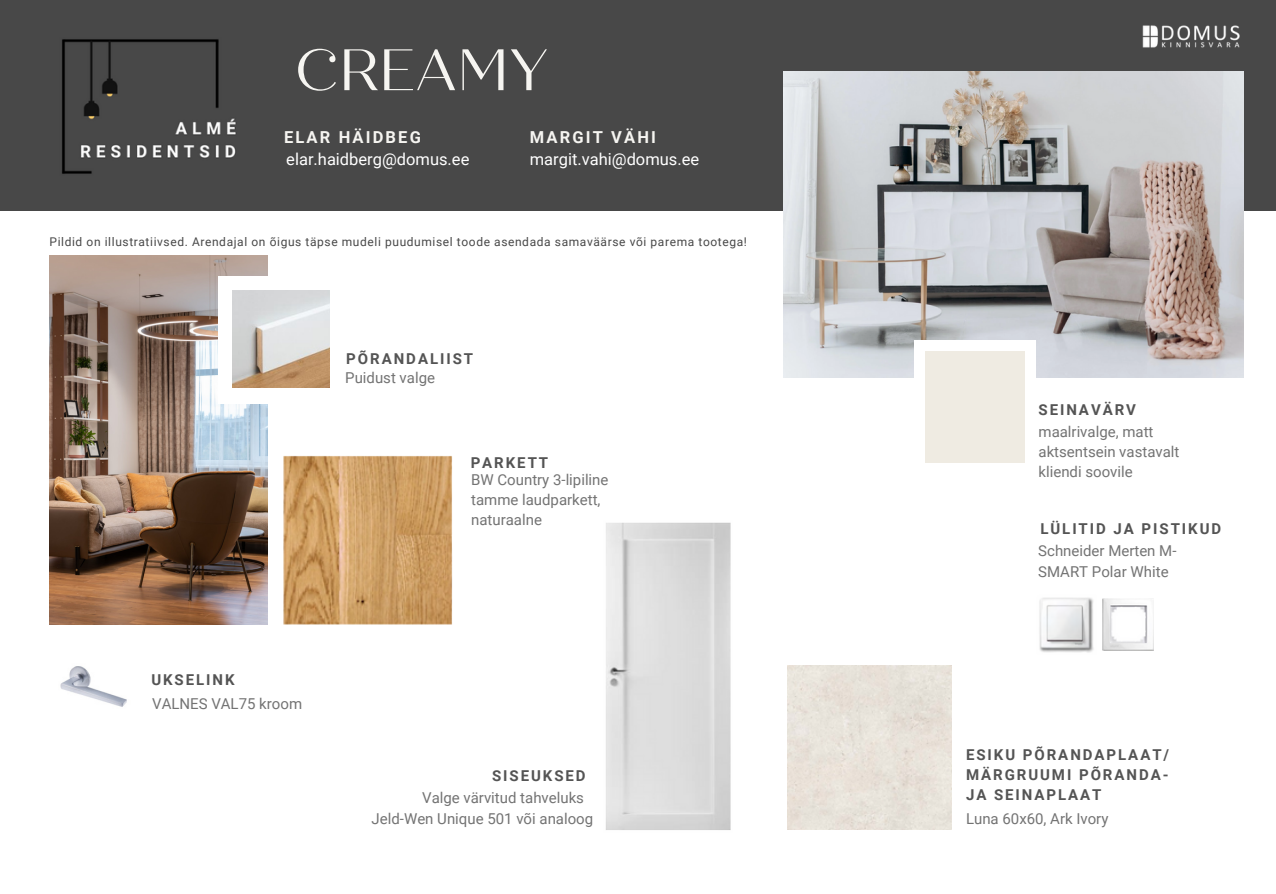
<style>
.page{position:relative;width:1276px;height:894px;background:#fff}
.page>*{position:absolute;margin:0;border:0;box-sizing:border-box;transform-origin:0 0}
.t1{font:58.35px "Quiche Display";color:#f6f5f1}
.t2{font:16.5px "Roboto";color:#fff}
.t3{font:700 16.5px "Roboto";letter-spacing:.13em;color:#f6f5f1}
.t4{font:15px/20.2px "Roboto";color:#737373}
.t5{font:700 15px "Roboto";letter-spacing:.13em;color:#545454}
.t6{font:12px "Roboto";letter-spacing:.05em;color:#484848}
</style>
<div class="page">
<div style="left:0;top:0;width:1275px;height:210px;background:#484848"></div>
<img style="left:783px;top:71px;width:459px;height:306px">
<img style="left:1039px;top:597px;width:55px;height:56px">
<img style="left:1102px;top:598px;width:51px;height:52px">
<img style="left:606px;top:522px;width:125px;height:308px">
<img style="left:60px;top:666px;width:67px;height:41px">
<svg style="left:913px;top:339px;width:122px;height:116px;fill:#efebe2"></svg>
<img style="left:50px;top:255px;width:218px;height:369px">
<div style="left:218px;top:276px;width:127px;height:127px;background:#fff"></div>
<img style="left:233px;top:291px;width:96px;height:96px">
<img style="left:62px;top:39px;width:174px;height:135px">
<img style="left:1142px;top:25px;width:98px;height:23px">
<img style="left:283px;top:455px;width:169px;height:169px">
<div style="left:787px;top:665px;width:164px;height:164px;background:#e8e2d9"></div>
<p class="t1" style="left:295px;top:35px;width:255px">CREAMY</p>
<p class="t3" style="left:284px;top:127px;width:138px">ELAR HÄIDBEG</p>
<p class="t2" style="left:286px;top:150px;width:185px">elar.haidberg@domus.ee</p>
<p class="t3" style="left:530px;top:127px;width:128px">MARGIT VÄHI</p>
<p class="t2" style="left:530px;top:150px;width:171px">margit.vahi@domus.ee</p>
<p class="t6" style="left:50px;top:235px;width:698px">Pildid on illustratiivsed. Arendajal on õigus täpse mudeli puudumisel toode asendada samaväärse või parema tootega!</p>
<p class="t5" style="left:346px;top:350px;width:128px">PÕRANDALIIST</p>
<p class="t4" style="left:345px;top:368px;width:91px">Puidust valge</p>
<p class="t5" style="left:470px;top:453px;width:79px">PARKETT</p>
<p class="t4" style="left:471px;top:469px;width:139px">BW Country 3-lipiline</p>
<p class="t4" style="left:471px;top:489px;width:131px">tamme laudparkett,</p>
<p class="t4" style="left:471px;top:510px;width:72px">naturaalne</p>
<p class="t5" style="left:151px;top:670px;width:85px">UKSELINK</p>
<p class="t4" style="left:152px;top:693px;width:151px">VALNES VAL75 kroom</p>
<p class="t5" style="left:492px;top:766px;width:95px">SISEUKSED</p>
<p class="t4" style="left:422px;top:787px;width:163px">Valge värvitud tahveluks</p>
<p class="t4" style="left:371px;top:808px;width:223px">Jeld-Wen Unique 501 või analoog</p>
<p class="t5" style="left:1038px;top:401px;width:99px">SEINAVÄRV</p>
<p class="t4" style="left:1038px;top:421px;width:116px">maalrivalge, matt</p>
<p class="t4" style="left:1038px;top:441px;width:142px">aktsentsein vastavalt</p>
<p class="t4" style="left:1038px;top:461px;width:96px">kliendi soovile</p>
<p class="t5" style="left:1040px;top:519px;width:182px">LÜLITID JA PISTIKUD</p>
<p class="t4" style="left:1038px;top:541px;width:140px">Schneider Merten M-<br>SMART Polar White</p>
<p class="t5" style="left:965px;top:745px;width:205px">ESIKU PÕRANDAPLAAT/</p>
<p class="t5" style="left:965px;top:765px;width:204px">MÄRGRUUMI PÕRANDA-</p>
<p class="t5" style="left:965px;top:786px;width:137px">JA SEINAPLAAT</p>
<p class="t4" style="left:965px;top:808px;width:144px">Luna 60x60, Ark Ivory</p>
</div>
